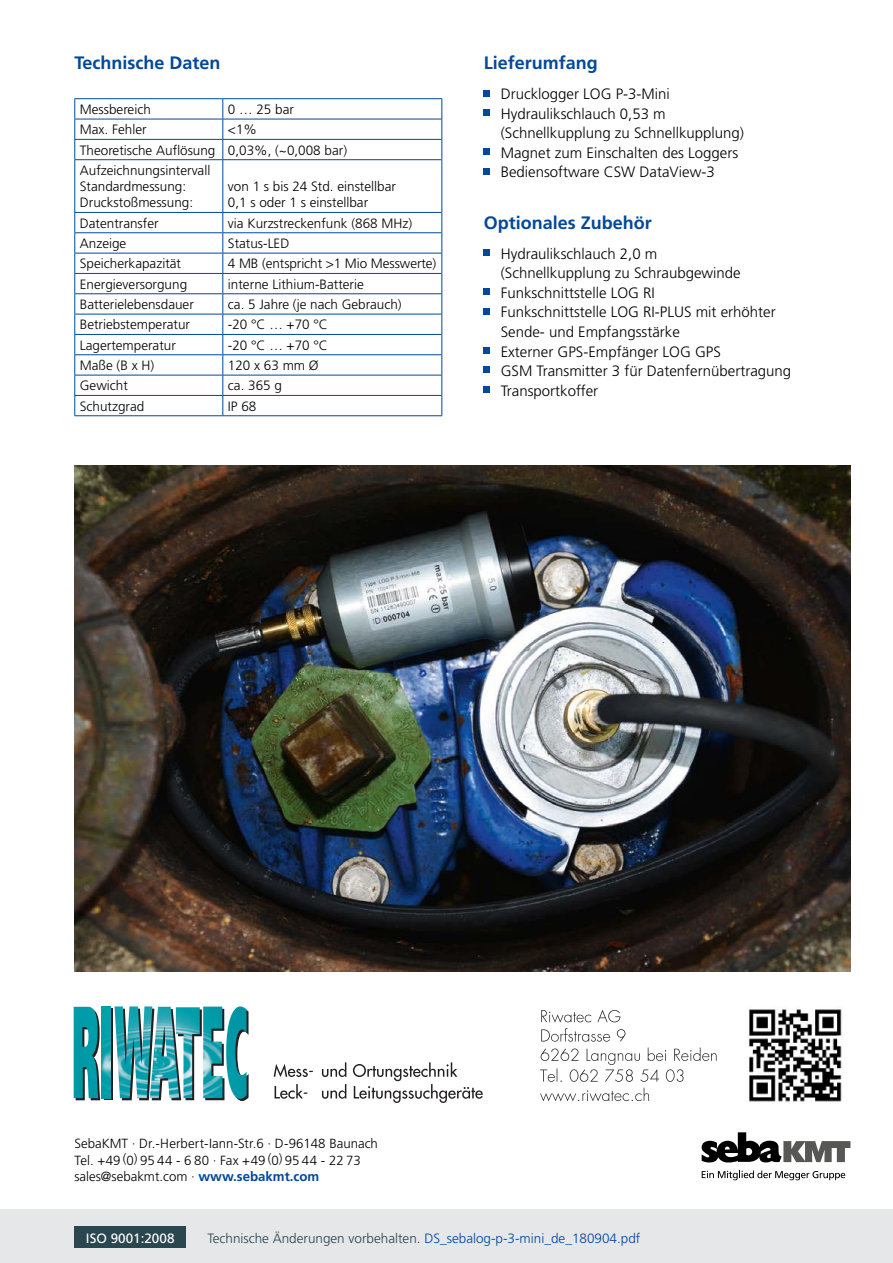
<style>
.page{position:relative;width:893px;height:1263px;background:#fff}
.page>*{position:absolute;margin:0;border:0;box-sizing:border-box;transform-origin:0 0}
.t1{font:700 18px "Frutiger LT Pro";color:#00489a}
.t2{font:300 15px/19.5px "Frutiger LT Pro";color:#000}
.t3{font:300 13.5px/20.4px "Frutiger LT Pro";color:#000}
.t4{font:300 13.5px "Frutiger LT Pro";color:#00489a}
.t5{font:13.5px "Frutiger LT Pro";color:#fff}
.t6{font:300 13.2px/16.5px "Frutiger LT Pro";color:#000}
.s1{font-weight:700;color:#00489a}
.s2{color:#2a464f}
</style>
<div class="page">
<div style="left:0;top:1209px;width:893px;height:54px;background:#e6e7e9"></div>
<div style="left:74px;top:1227px;width:112px;height:21px;background:#2a464f"></div>
<svg style="left:75px;top:99px;width:147px;height:316px"></svg>
<svg style="left:223px;top:99px;width:218px;height:316px"></svg>
<svg style="left:222px;top:99px;width:1px;height:60px"></svg>
<hr style="left:222px;top:160px;width:1px;height:52px;background:#00489a">
<svg style="left:222px;top:213px;width:1px;height:202px"></svg>
<hr style="left:74px;top:98px;width:149px;height:1px;background:#00489a">
<hr style="left:223px;top:98px;width:219px;height:1px;background:#00489a">
<hr style="left:74px;top:119px;width:149px;height:1px;background:#00489a">
<hr style="left:223px;top:119px;width:218px;height:1px;background:#00489a">
<hr style="left:74px;top:139px;width:149px;height:1px;background:#00489a">
<svg style="left:74px;top:99px;width:1px;height:60px"></svg>
<hr style="left:223px;top:139px;width:218px;height:1px;background:#00489a">
<hr style="left:74px;top:159px;width:149px;height:1px;background:#00489a">
<hr style="left:74px;top:160px;width:1px;height:52px;background:#00489a">
<hr style="left:223px;top:159px;width:218px;height:1px;background:#00489a">
<hr style="left:74px;top:212px;width:149px;height:1px;background:#00489a">
<hr style="left:223px;top:212px;width:218px;height:1px;background:#00489a">
<hr style="left:74px;top:232px;width:149px;height:1px;background:#00489a">
<hr style="left:223px;top:232px;width:218px;height:1px;background:#00489a">
<hr style="left:74px;top:253px;width:149px;height:1px;background:#00489a">
<hr style="left:223px;top:253px;width:218px;height:1px;background:#00489a">
<hr style="left:74px;top:273px;width:149px;height:1px;background:#00489a">
<hr style="left:223px;top:273px;width:218px;height:1px;background:#00489a">
<hr style="left:74px;top:293px;width:149px;height:1px;background:#00489a">
<hr style="left:223px;top:293px;width:218px;height:1px;background:#00489a">
<hr style="left:74px;top:314px;width:149px;height:1px;background:#00489a">
<hr style="left:223px;top:314px;width:218px;height:1px;background:#00489a">
<hr style="left:74px;top:334px;width:149px;height:1px;background:#00489a">
<hr style="left:223px;top:334px;width:218px;height:1px;background:#00489a">
<hr style="left:74px;top:354px;width:149px;height:1px;background:#00489a">
<hr style="left:223px;top:354px;width:218px;height:1px;background:#00489a">
<hr style="left:74px;top:375px;width:149px;height:1px;background:#00489a">
<hr style="left:223px;top:375px;width:218px;height:1px;background:#00489a">
<hr style="left:74px;top:395px;width:149px;height:1px;background:#00489a">
<svg style="left:74px;top:213px;width:1px;height:202px"></svg>
<hr style="left:223px;top:395px;width:218px;height:1px;background:#00489a">
<hr style="left:74px;top:415px;width:149px;height:1px;background:#00489a">
<hr style="left:223px;top:415px;width:219px;height:1px;background:#00489a">
<svg style="left:441px;top:99px;width:1px;height:61px"></svg>
<hr style="left:441px;top:160px;width:1px;height:52px;background:#00489a">
<svg style="left:441px;top:212px;width:1px;height:203px"></svg>
<svg style="left:702px;top:1132px;width:148px;height:30px"></svg>
<svg style="left:702px;top:1170px;width:143px;height:10px"></svg>
<img style="left:74px;top:465px;width:776px;height:506px">
<svg style="left:484px;top:90px;width:6px;height:6px"></svg>
<div style="left:484px;top:109px;width:6px;height:7px;background:#00489a"></div>
<div style="left:484px;top:148px;width:6px;height:7px;background:#00489a"></div>
<svg style="left:484px;top:168px;width:6px;height:6px"></svg>
<svg style="left:484px;top:250px;width:6px;height:6px"></svg>
<svg style="left:484px;top:289px;width:6px;height:6px"></svg>
<svg style="left:484px;top:308px;width:6px;height:6px"></svg>
<svg style="left:484px;top:347px;width:6px;height:6px"></svg>
<svg style="left:484px;top:367px;width:6px;height:6px"></svg>
<svg style="left:484px;top:386px;width:6px;height:6px"></svg>
<svg style="left:76px;top:1017px;width:24px;height:83px"></svg>
<div style="left:104px;top:1008px;width:9px;height:92px;background:#231f20"></div>
<svg style="left:120px;top:1009px;width:129px;height:92px"></svg>
<img style="left:74px;top:1007px;width:24px;height:91px">
<img style="left:152px;top:1007px;width:24px;height:91px">
<img style="left:115px;top:1006px;width:37px;height:92px">
<img style="left:176px;top:1007px;width:24px;height:91px">
<img style="left:203px;top:1006px;width:19px;height:92px">
<img style="left:102px;top:1006px;width:9px;height:92px">
<img style="left:226px;top:1006px;width:21px;height:93px">
<svg style="left:274px;top:1062px;width:209px;height:41px"></svg>
<svg style="left:540px;top:1088px;width:109px;height:13px"></svg>
<svg style="left:540px;top:1028px;width:177px;height:54px"></svg>
<svg style="left:541px;top:1010px;width:79px;height:12px"></svg>
<img style="left:749px;top:1009px;width:94px;height:93px">
<h1 class="t1" style="left:74px;top:52px;width:148px">Technische Daten</h1>
<p class="t3" style="left:80px;top:99px;width:73px">Messbereich</p>
<p class="t3" style="left:228px;top:99px;width:68px">0 … 25 bar</p>
<p class="t3" style="left:80px;top:119px;width:68px">Max. Fehler</p>
<p class="t3" style="left:80px;top:119px;width:269px;text-indent:148px">&lt;1%<br>Theoretische Auflösung 0,03%, (~0,008 bar)<br>Aufzeichnungsintervall</p>
<p class="t3" style="left:80px;top:178px;width:115px;line-height:16.2px">Standardmessung:<br>Druckstoßmessung:</p>
<p class="t3" style="left:228px;top:178px;width:170px;line-height:16.2px">von 1 s bis 24 Std. einstellbar<br>0,1 s oder 1 s einstellbar</p>
<p class="t3" style="left:80px;top:213px;width:80px">Datentransfer</p>
<p class="t3" style="left:228px;top:213px;width:186px">via Kurzstreckenfunk (868 MHz)</p>
<p class="t3" style="left:80px;top:233px;width:48px">Anzeige</p>
<p class="t3" style="left:228px;top:233px;width:63px">Status-LED</p>
<p class="t3" style="left:80px;top:254px;width:103px">Speicherkapazität</p>
<p class="t3" style="left:228px;top:254px;width:210px">4 MB (entspricht &gt;1 Mio Messwerte)</p>
<p class="t3" style="left:80px;top:274px;width:109px">Energieversorgung</p>
<p class="t3" style="left:228px;top:274px;width:137px">interne Lithium-Batterie</p>
<p class="t3" style="left:80px;top:294px;width:116px">Batterielebensdauer</p>
<p class="t3" style="left:228px;top:294px;width:175px">ca. 5 Jahre (je nach Gebrauch)</p>
<p class="t3" style="left:80px;top:315px;width:112px">Betriebstemperatur</p>
<p class="t3" style="left:228px;top:315px;width:101px">-20 °C … +70 °C</p>
<p class="t3" style="left:80px;top:335px;width:97px">Lagertemperatur</p>
<p class="t3" style="left:228px;top:335px;width:101px">-20 °C … +70 °C</p>
<p class="t3" style="left:80px;top:355px;width:76px">Maße (B x H)</p>
<p class="t3" style="left:228px;top:355px;width:92px">120 x 63 mm Ø</p>
<p class="t3" style="left:80px;top:376px;width:49px">Gewicht</p>
<p class="t3" style="left:228px;top:376px;width:56px">ca. 365 g</p>
<p class="t3" style="left:80px;top:396px;width:66px">Schutzgrad</p>
<p class="t3" style="left:228px;top:396px;width:30px">IP 68</p>
<h1 class="t1" style="left:484px;top:52px;width:116px">Lieferumfang</h1>
<p class="t2" style="left:501px;top:84px;width:245px">Drucklogger LOG P-3-Mini<br>Hydraulikschlauch 0,53 m (Schnellkupplung zu Schnellkupplung)<br>Magnet zum Einschalten des Loggers<br>Bediensoftware CSW DataView-3</p>
<h1 class="t1" style="left:484px;top:212px;width:170px">Optionales Zubehör</h1>
<p class="t2" style="left:501px;top:244px;width:292px">Hydraulikschlauch 2,0 m<br>(Schnellkupplung zu Schraubgewinde<br>Funkschnittstelle LOG RI<br>Funkschnittstelle LOG RI-PLUS mit erhöhter<br>Sende- und Empfangsstärke<br>Externer GPS-Empfänger LOG GPS<br>GSM Transmitter 3 für Datenfernübertragung<br>Transportkoffer</p>
<p class="t6" style="left:74px;top:1135px;width:305px">SebaKMT · Dr.-Herbert-Iann-Str.6 · D-96148 Baunach<br>Tel. +49 (0) 95 44 - 6 80 · Fax +49 (0) 95 44 - 22 73 sales@sebakmt.com · <span class="s1">www.sebakmt.com</span></p>
<p class="t5" style="left:86px;top:1230px;width:90px">ISO 9001:2008</p>
<p class="t4" style="left:207px;top:1230px;width:434px"><span class="s2">Technische Änderungen vorbehalten.</span> DS_sebalog-p-3-mini_de_180904.pdf</p>
</div>
